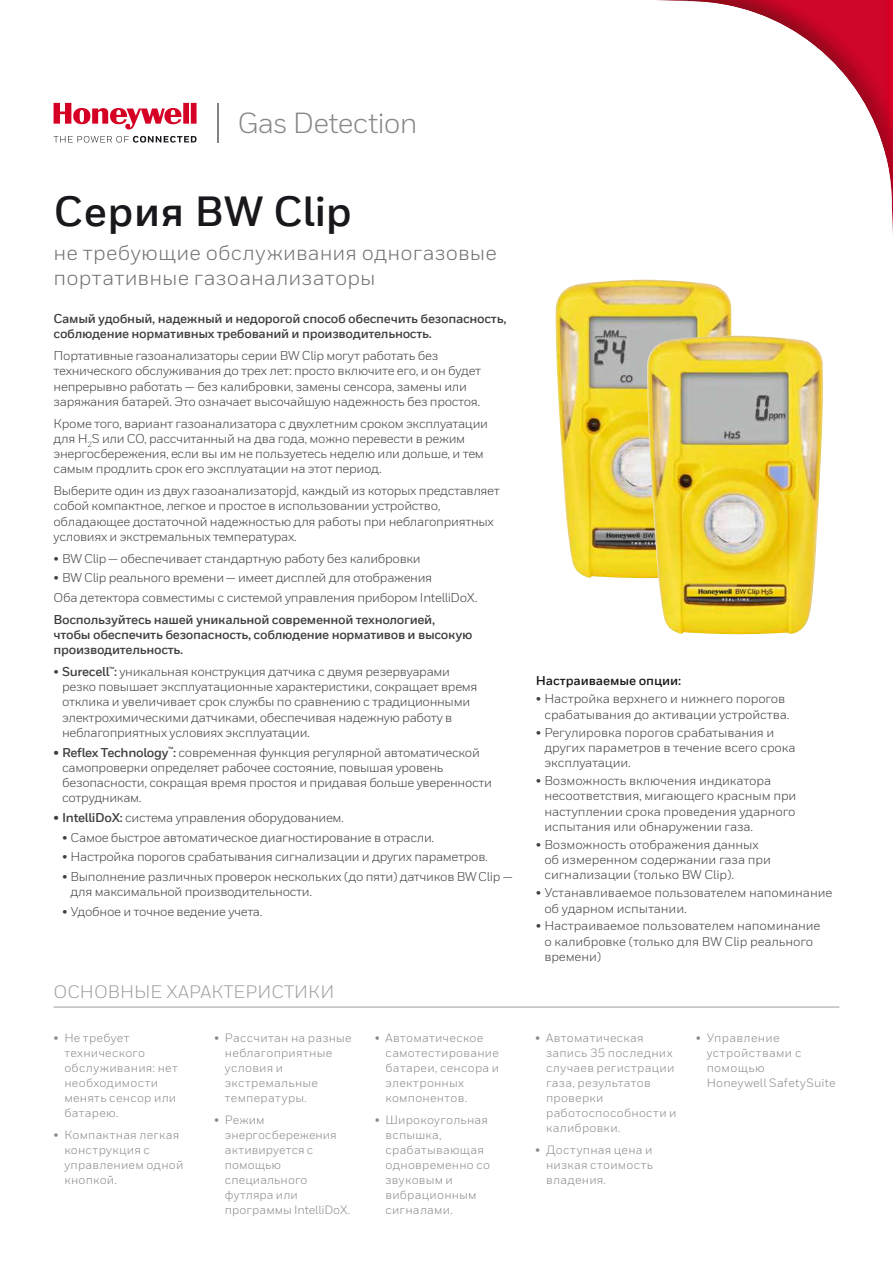
<style>
.page{position:relative;width:893px;height:1263px;background:#fff}
.page>*{position:absolute;margin:0;border:0;box-sizing:border-box;transform-origin:0 0}
.t1{font:700 42px "Honeywell Sans Cyr TT";color:#1a171c}
.t2{font:28.95px "Honeywell Sans Cyr TT";letter-spacing:-.025em;color:#87888a}
.t3{font:21px/25.2px "Honeywell Sans Cyr TT";letter-spacing:.01em;color:#707172}
.t4{font:18px "Honeywell Sans Cyr TT";color:#9c9e9f}
.t5{font:12.75px/15.3px "Honeywell Sans Cyr TT";letter-spacing:-.025em;color:#3e3d40}
.t6{font:700 12.75px/15.3px "Honeywell Sans Cyr TT";letter-spacing:-.025em;color:#3e3d40}
.t7{font:700 12.75px "Honeywell Sans Cyr TT";letter-spacing:-.01em;color:#1a171c}
.t8{font:12px/15px "Honeywell Sans Cyr TT";letter-spacing:.02em;color:#87888a}
.s1{font-weight:700}
</style>
<div class="page">
<hr style="left:217px;top:103px;width:2px;height:39px;background:#828385">
<svg style="left:54px;top:103px;width:143px;height:27px"></svg>
<svg style="left:54px;top:136px;width:143px;height:7px"></svg>
<hr style="left:54px;top:1007px;width:785px;height:1px;background:#9c9e9f">
<img style="left:555px;top:280px;width:177px;height:298px">
<img style="left:647px;top:336px;width:176px;height:298px">
<h2 class="t2" style="left:237px;top:105px;width:182px">Gas Detection</h2>
<h1 class="t1" style="left:54px;top:186px;width:300px">Серия BW Clip</h1>
<h3 class="t3" style="left:54px;top:240px;width:445px">не требующие обслуживания одногазовые портативные газоанализаторы</h3>
<p class="t6" style="left:54px;top:311px;width:454px">Самый удобный, надежный и недорогой способ обеспечить безопасность, соблюдение нормативных требований и производительность.</p>
<p class="t5" style="left:54px;top:348px;width:429px">Портативные газоанализаторы серии BW Clip могут работать без технического обслуживания до трех лет: просто включите его, и он будет непрерывно работать — без калибровки, замены сенсора, замены или заряжания батарей. Это означает высочайшую надежность без простоя.</p>
<p class="t5" style="left:54px;top:415px;width:436px">Кроме того, вариант газоанализатора с двухлетним сроком эксплуатации для H<sub>2</sub>S или CO, рассчитанный на два года, можно перевести в режим энергосбережения, если вы им не пользуетесь неделю или дольше, и тем самым продлить срок его эксплуатации на этот период.</p>
<p class="t5" style="left:54px;top:483px;width:448px">Выберите один из двух газоанализаторjd, каждый из которых представляет собой компактное, легкое и простое в использовании устройство, обладающее достаточной надежностью для работы при неблагоприятных условиях и экстремальных температурах.</p>
<p class="t5" style="left:54px;top:551px;width:369px">• BW Clip — обеспечивает стандартную работу без калибровки</p>
<p class="t5" style="left:54px;top:568px;width:425px;line-height:19.5px">• BW Clip реального времени — имеет дисплей для отображения<br>Оба детектора совместимы с системой управления прибором IntelliDoX.</p>
<p class="t6" style="left:54px;top:612px;width:420px">Воспользуйтесь нашей уникальной современной технологией, чтобы обеспечить безопасность, соблюдение нормативов и высокую производительность.</p>
<p class="t5" style="left:62px;top:664px;width:417px;text-indent:-9px">• <span class="s1">Surecell</span><sup>™</sup><span class="s1">:</span> уникальная конструкция датчика с двумя резервуарами резко повышает эксплуатационные характеристики, сокращает время отклика и увеличивает срок службы по сравнению с традиционными электрохимическими датчиками, обеспечивая надежную работу в неблагоприятных условиях эксплуатации.</p>
<p class="t5" style="left:62px;top:744px;width:431px;text-indent:-9px"><span class="s1">• Reflex Technology</span><sup>™</sup><span class="s1">:</span> современная функция регулярной автоматической самопроверки определяет рабочее состояние, повышая уровень безопасности, сокращая время простоя и придавая больше уверенности сотрудникам.</p>
<p class="t5" style="left:54px;top:810px;width:292px"><span class="s1">• IntelliDoX:</span> система управления оборудованием.</p>
<p class="t5" style="left:62px;top:829px;width:374px">• Самое быстрое автоматическое диагностирование в отрасли.</p>
<p class="t5" style="left:62px;top:849px;width:427px">• Настройка порогов срабатывания сигнализации и других параметров.</p>
<p class="t5" style="left:71px;top:869px;width:444px;text-indent:-9px">• Выполнение различных проверок нескольких (до пяти) датчиков BW Clip — для максимальной производительности.</p>
<p class="t5" style="left:62px;top:903px;width:202px">• Удобное и точное ведение учета.</p>
<h3 class="t4" style="left:54px;top:981px;width:282px">ОСНОВНЫЕ ХАРАКТЕРИСТИКИ</h3>
<p class="t8" style="left:64px;top:1030px;width:115px;text-indent:-11px">• Не требует технического обслуживания: нет необходимости менять сенсор или батарею.</p>
<p class="t8" style="left:64px;top:1127px;width:121px;text-indent:-11px">• Компактная легкая конструкция с управлением одной кнопкой.</p>
<p class="t8" style="left:225px;top:1030px;width:128px;text-indent:-11px">• Рассчитан на разные неблагоприятные условия и экстремальные температуры.</p>
<p class="t8" style="left:225px;top:1112px;width:127px;text-indent:-11px">• Режим энергосбережения активируется с помощью специального футляра или программы IntelliDoX.</p>
<p class="t8" style="left:385px;top:1030px;width:115px;text-indent:-11px">• Автоматическое самотестирование батареи, сенсора и электронных компонентов.</p>
<p class="t8" style="left:385px;top:1112px;width:106px;text-indent:-11px">• Широкоугольная вспышка, срабатывающая одновременно со звуковым и вибрационным сигналами.</p>
<p class="t7" style="left:536px;top:673px;width:147px">Настраиваемые опции:</p>
<p class="t5" style="left:544px;top:691px;width:247px;text-indent:-9px">• Настройка верхнего и нижнего порогов срабатывания до активации устройства.</p>
<p class="t5" style="left:544px;top:725px;width:253px;text-indent:-9px">• Регулировка порогов срабатывания и других параметров в течение всего срока эксплуатации.</p>
<p class="t5" style="left:544px;top:773px;width:254px;text-indent:-9px">• Возможность включения индикатора несоответствия, мигающего красным при наступлении срока проведения ударного испытания или обнаружении газа.</p>
<p class="t5" style="left:544px;top:837px;width:228px;text-indent:-9px">• Возможность отображения данных об измеренном содержании газа при сигнализации (только BW Clip).</p>
<p class="t5" style="left:544px;top:885px;width:289px;text-indent:-9px">• Устанавливаемое пользователем напоминание об ударном испытании.</p>
<p class="t5" style="left:544px;top:918px;width:278px;text-indent:-9px">• Настраиваемое пользователем напоминание о калибровке (только для BW Clip реального времени)</p>
<p class="t8" style="left:546px;top:1030px;width:132px;text-indent:-11px">• Автоматическая запись 35 последних случаев регистрации газа, результатов проверки работоспособности и калибровки.</p>
<p class="t8" style="left:546px;top:1142px;width:109px;text-align:justify;text-indent:-11px">• Доступная цена и низкая стоимость владения.</p>
<p class="t8" style="left:707px;top:1030px;width:131px;text-indent:-11px">• Управление устройствами с помощью<br>Honeywell SafetySuite</p>
</div>
